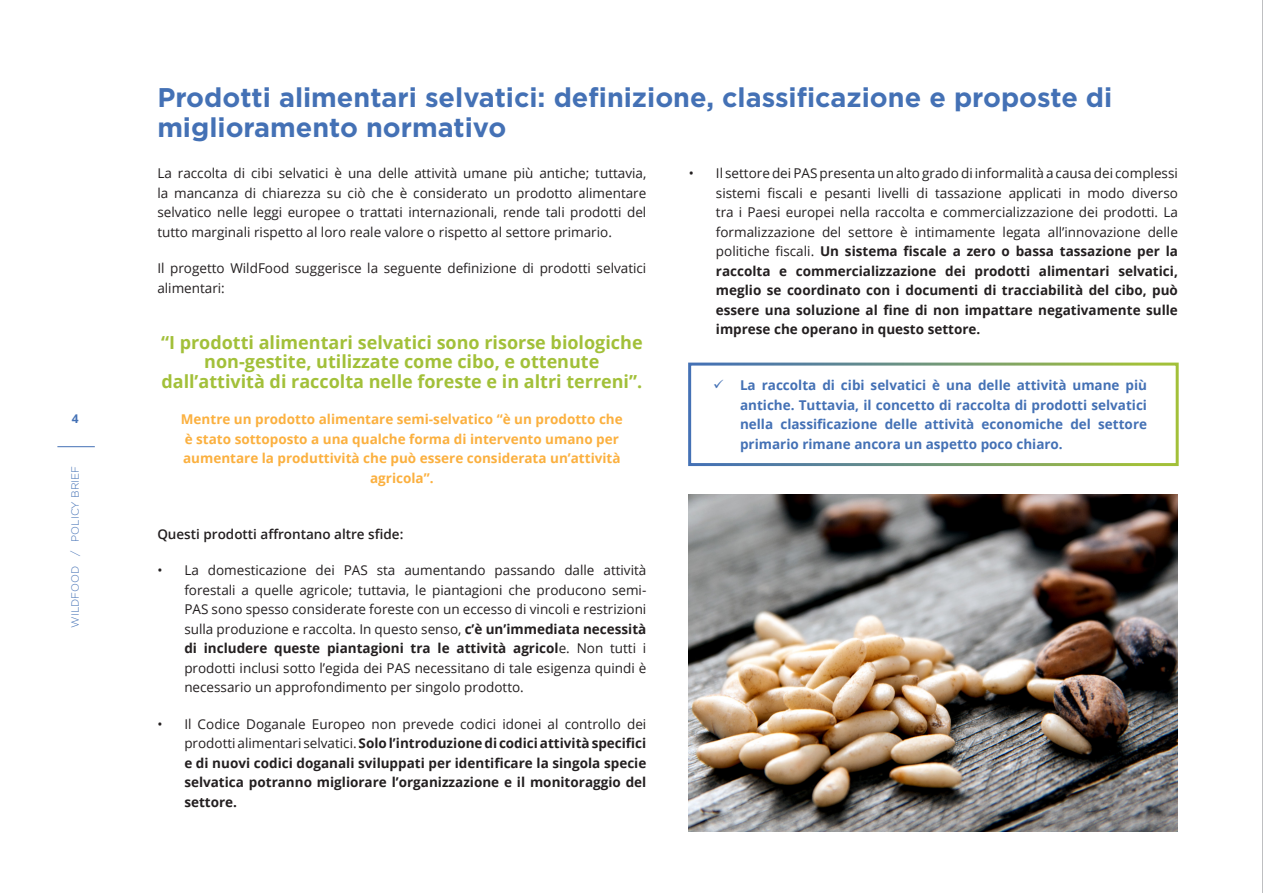
<style>
.page{position:relative;width:1263px;height:893px;background:#fff}
.page>*{position:absolute;margin:0;border:0;box-sizing:border-box;transform-origin:0 0}
.t1{font:700 27px/30px "Gotham";color:#4471b5}
.t2{font:700 18px/19.5px "Open Sans";color:#a2c039;text-align:center}
.t3{font:13.5px/19.5px "Open Sans";color:#231f20;text-align:justify}
.t4{font:700 13.5px/19.5px "Open Sans";color:#231f20;text-align:justify}
.t5{font:700 13.5px/19.5px "Open Sans";color:#4471b5;text-align:justify}
.t6{font:700 13.5px/19.5px "Open Sans";color:#fbb03f;text-align:center}
.t7{font:600 13.5px "Open Sans";color:#231f20}
.t8{font:700 12px "Open Sans";color:#4471b5}
.t9{font:300 10.5px "Gotham";color:#4471b5}
.s1{font-weight:700}
.s2{font-weight:400}
</style>
<div class="page">
<hr style="left:57px;top:446px;width:38px;height:1px;background:#4471b5">
<hr style="left:1262px;top:0;width:1px;height:893px;background:#808285">
<div style="left:688px;top:363px;width:491px;height:103px;border:3px solid #fff"></div>
<img style="left:689px;top:494px;width:489px;height:337px">
<p class="t8" style="left:72px;top:410px;width:8px">4</p>
<p class="t9" style="left:70px;top:628px;width:163px;rotate:-90deg">WILDFOOD / POLICY BRIEF</p>
<p class="t1" style="left:157px;top:82px;width:956px">Prodotti alimentari selvatici: definizione, classificazione e proposte di miglioramento normativo</p>
<p class="t3" style="left:157px;top:163px;width:490px">La raccolta di cibi selvatici è una delle attività umane più antiche; tuttavia, la mancanza di chiarezza su ciò che è considerato un prodotto alimentare selvatico nelle leggi europee o trattati internazionali, rende tali prodotti del tutto marginali rispetto al loro reale valore o rispetto al settore primario.</p>
<p class="t3" style="left:157px;top:258px;width:490px">Il progetto WildFood suggerisce la seguente definizione di prodotti selvatici alimentari:</p>
<p class="t2" style="left:161px;top:332px;width:483px">“I prodotti alimentari selvatici sono risorse biologiche non-gestite, utilizzate come cibo, e ottenute dall’attività di raccolta nelle foreste e in altri terreni”.</p>
<p class="t6" style="left:181px;top:409px;width:443px">Mentre un prodotto alimentare semi-selvatico “è un prodotto che è stato sottoposto a una qualche forma di intervento umano per aumentare la produttività che può essere considerata un’attività agricola”.</p>
<p class="t7" style="left:157px;top:525px;width:248px">Questi prodotti affrontano altre sfide:</p>
<p class="t3" style="left:184px;top:560px;width:463px;text-indent:-27px">• La domesticazione dei PAS sta aumentando passando dalle attività forestali a quelle agricole; tuttavia, le piantagioni che producono semi-PAS sono spesso considerate foreste con un eccesso di vincoli e restrizioni sulla produzione e raccolta. In questo senso, <span class="s1">c’è un’immediata necessità di includere queste piantagioni tra le attività agricol</span>e. Non tutti i prodotti inclusi sotto l’egida dei PAS necessitano di tale esigenza quindi è necessario un approfondimento per singolo prodotto.</p>
<p class="t4" style="left:184px;top:714px;width:463px;text-indent:-27px"><span class="s2">• Il Codice Doganale Europeo non prevede codici idonei al controllo dei prodotti alimentari selvatici.</span> Solo l’introduzione di codici attività specifici e di nuovi codici doganali sviluppati per identificare la singola specie selvatica potranno migliorare l’organizzazione e il monitoraggio del settore.</p>
<p class="t3" style="left:716px;top:163px;width:463px;text-indent:-27px">• Il settore dei PAS presenta un alto grado di informalità a causa dei complessi sistemi fiscali e pesanti livelli di tassazione applicati in modo diverso tra i Paesi europei nella raccolta e commercializzazione dei prodotti. La formalizzazione del settore è intimamente legata all’innovazione delle politiche fiscali. <span class="s1">Un sistema fiscale a zero o bassa tassazione per la raccolta e commercializzazione dei prodotti alimentari selvatici, meglio se coordinato con i documenti di tracciabilità del cibo, può essere una soluzione al fine di non impattare negativamente sulle imprese che operano in questo settore.</span></p>
<p class="t5" style="left:740px;top:375px;width:409px;text-indent:-27px">✓ La raccolta di cibi selvatici è una delle attività umane più antiche. Tuttavia, il concetto di raccolta di prodotti selvatici nella classificazione delle attività economiche del settore primario rimane ancora un aspetto poco chiaro.</p>
</div>
